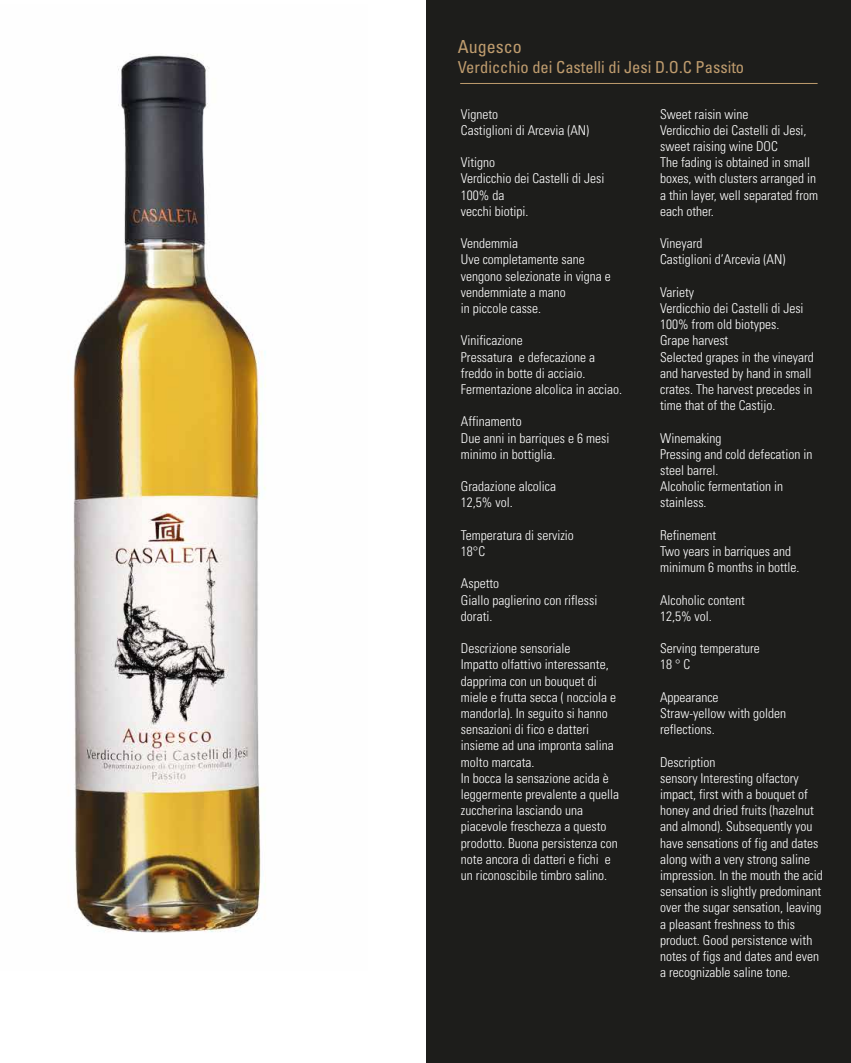
<style>
.page{position:relative;width:851px;height:1063px;background:#fff}
.page>*{position:absolute;margin:0;border:0;box-sizing:border-box;transform-origin:0 0}
.t1{font:condensed 18px "Univers";color:#bf9c6e}
.t2{font:condensed 16.5px "Univers";color:#bf9c6e}
.t3{font:300 condensed 13.5px/16.2px "Univers";color:#fff}
</style>
<div class="page">
<div style="left:426px;top:0;width:424px;height:1063px;background:#1d1d1b"></div>
<hr style="left:460px;top:83px;width:357px;height:1px;background:#bf9c6e">
<img style="left:73px;top:54px;width:193px;height:879px">
<h1 class="t1" style="left:457px;top:36px;width:65px">Augesco</h1>
<p class="t2" style="left:457px;top:57px;width:288px">Verdicchio dei Castelli di Jesi D.O.C Passito</p>
<p class="t3" style="left:461px;top:106px;width:130px">Vigneto<br>Castiglioni di Arcevia (AN)</p>
<p class="t3" style="left:461px;top:154px;width:145px">Vitigno<br>Verdicchio dei Castelli di Jesi<br>100% da<br>vecchi biotipi.</p>
<p class="t3" style="left:461px;top:235px;width:151px">Vendemmia<br>Uve completamente sane vengono selezionate in vigna e vendemmiate a mano<br>in piccole casse.</p>
<p class="t3" style="left:461px;top:333px;width:163px">Vinificazione<br>Pressatura e defecazione a freddo in botte di acciaio.<br>Fermentazione alcolica in acciao.</p>
<p class="t3" style="left:461px;top:414px;width:150px">Affinamento<br>Due anni in barriques e 6 mesi minimo in bottiglia.</p>
<p class="t3" style="left:461px;top:478px;width:97px">Gradazione alcolica<br>12,5% vol.</p>
<p class="t3" style="left:461px;top:527px;width:114px">Temperatura di servizio<br>18°C</p>
<p class="t3" style="left:461px;top:576px;width:138px">Aspetto<br>Giallo paglierino con riflessi dorati.</p>
<p class="t3" style="left:461px;top:640px;width:160px">Descrizione sensoriale<br>Impatto olfattivo interessante, dapprima con un bouquet di miele e frutta secca ( nocciola e mandorla). In seguito si hanno sensazioni di fico e datteri insieme ad una impronta salina molto marcata.<br>In bocca la sensazione acida è leggermente prevalente a quella zuccherina lasciando una piacevole freschezza a questo prodotto. Buona persistenza con note ancora di datteri e fichi e un riconoscibile timbro salino.</p>
<p class="t3" style="left:660px;top:106px;width:159px">Sweet raisin wine<br>Verdicchio dei Castelli di Jesi, sweet raising wine DOC<br>The fading is obtained in small boxes, with clusters arranged in a thin layer, well separated from each other.</p>
<p class="t3" style="left:660px;top:235px;width:127px">Vineyard<br>Castiglioni d’Arcevia (AN)</p>
<p class="t3" style="left:660px;top:284px;width:155px">Variety<br>Verdicchio dei Castelli di Jesi<br>100% from old biotypes.<br>Grape harvest<br>Selected grapes in the vineyard and harvested by hand in small crates. The harvest precedes in time that of the Castijo.</p>
<p class="t3" style="left:660px;top:430px;width:154px">Winemaking<br>Pressing and cold defecation in steel barrel.<br>Alcoholic fermentation in stainless.</p>
<p class="t3" style="left:660px;top:527px;width:141px">Refinement<br>Two years in barriques and minimum 6 months in bottle.</p>
<p class="t3" style="left:660px;top:592px;width:86px">Alcoholic content<br>12,5% vol.</p>
<p class="t3" style="left:660px;top:640px;width:101px">Serving temperature<br>18 ° C</p>
<p class="t3" style="left:660px;top:689px;width:127px">Appearance<br>Straw-yellow with golden reflections.</p>
<p class="t3" style="left:660px;top:754px;width:164px">Description<br>sensory Interesting olfactory impact, first with a bouquet of honey and dried fruits (hazelnut and almond). Subsequently you have sensations of fig and dates along with a very strong saline impression. In the mouth the acid sensation is slightly predominant over the sugar sensation, leaving a pleasant freshness to this product. Good persistence with notes of figs and dates and even a recognizable saline tone.</p>
</div>
